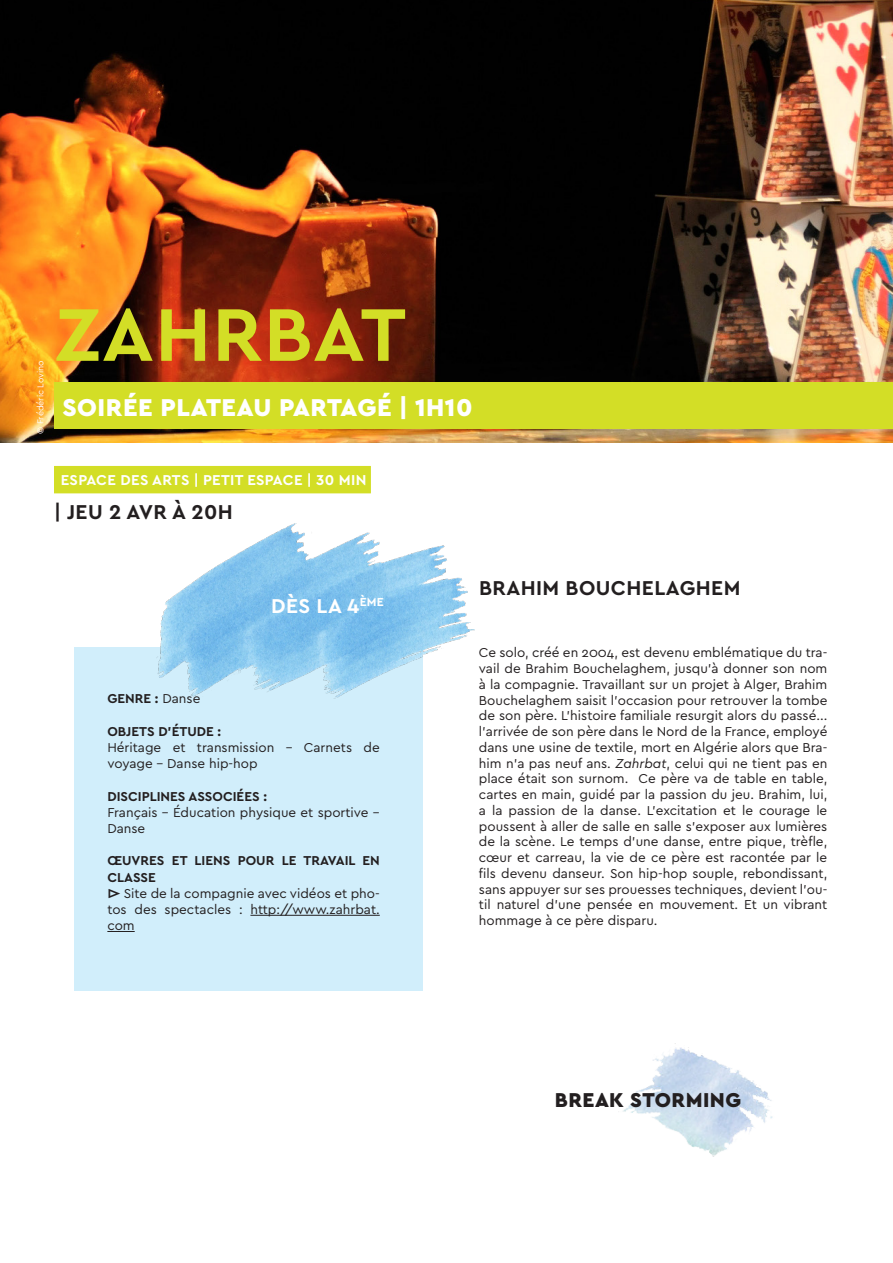
<style>
.page{position:relative;width:893px;height:1263px;background:#fff}
.page>*{position:absolute;margin:0;border:0;box-sizing:border-box;transform-origin:0 0}
.t1{font:700 78px "Cera PRO";letter-spacing:.02em;color:#d3de26}
.t2{font:900 25.5px "Cera PRO";letter-spacing:.02em;color:#fff}
.t3{font:700 21px "Cera PRO";letter-spacing:.02em;color:#231f20}
.t4{font:900 21px "Cera PRO";letter-spacing:.02em;color:#231f20}
.t5{font:700 21px "Cera PRO";color:#fff}
.t6{font:700 15px "Cera PRO";letter-spacing:.02em;color:#fff}
.t7{font:13.5px/15.8px "Cera PRO";color:#231f20;text-align:justify}
.t8{font:700 13.5px/16.2px "Cera PRO";color:#231f20}
.t9{font:9px "Cera PRO";color:#fff}
.s1{font-weight:400}
.s2{font-weight:700}
.s3{font-style:italic}
</style>
<div class="page">
<img style="left:0;top:0;width:893px;height:442px">
<div style="left:74px;top:647px;width:348px;height:343px;background:#d1eefb"></div>
<img style="left:156px;top:524px;width:318px;height:174px">
<div style="left:54px;top:466px;width:317px;height:27px;background:#d3de26"></div>
<div style="left:54px;top:383px;width:839px;height:46px;background:#d3de26"></div>
<img style="left:623px;top:1043px;width:150px;height:114px">
<hr style="left:250px;top:915px;width:130px;height:1px;background:#231f20">
<svg style="left:107px;top:931px;width:28px;height:1px"></svg>
<p class="t9" style="left:34px;top:434px;width:75px;rotate:-90deg">© Frédéric Lovino</p>
<p class="t1" style="left:55px;top:283px;width:353px">ZAHRBAT</p>
<p class="t2" style="left:63px;top:390px;width:412px">SOIRÉE PLATEAU PARTAGÉ | 1H10</p>
<p class="t6" style="left:61px;top:470px;width:307px">ESPACE DES ARTS | PETIT ESPACE | 30 MIN</p>
<p class="t3" style="left:54px;top:498px;width:180px">| JEU 2 AVR À 20H</p>
<p class="t5" style="left:271px;top:592px;width:114px">DÈS LA 4<sup>ÈME</sup></p>
<p class="t8" style="left:107px;top:690px;width:95px">GENRE : <span class="s1">Danse</span></p>
<p class="t8" style="left:107px;top:722px;width:115px">OBJETS D’ÉTUDE :</p>
<p class="t7" style="left:107px;top:739px;width:274px;line-height:16.2px">Héritage et transmission - Carnets de voyage - Danse hip-hop</p>
<p class="t8" style="left:107px;top:787px;width:161px">DISCIPLINES ASSOCIÉES :</p>
<p class="t7" style="left:107px;top:803px;width:273px;line-height:16.2px">Français - Éducation physique et sportive -<br>Danse</p>
<p class="t8" style="left:107px;top:852px;width:274px">ŒUVRES ET LIENS POUR LE TRAVAIL EN<br>CLASSE</p>
<p class="t7" style="left:107px;top:884px;width:274px;line-height:16.2px"><span class="s2">▻</span> Site de la compagnie avec vidéos et pho&shy;tos des spectacles : http://www.zahrbat. com</p>
<p class="t3" style="left:479px;top:574px;width:263px">BRAHIM BOUCHELAGHEM</p>
<p class="t7" style="left:479px;top:644px;width:350px">Ce solo, créé en 2004, est devenu emblématique du tra&shy;vail de Brahim Bouchelaghem, jusqu’à donner son nom à la compagnie. Travaillant sur un projet à Alger, Brahim Bouchelaghem saisit l’occasion pour retrouver la tombe de son père. L’histoire familiale resurgit alors du passé... l’arrivée de son père dans le Nord de la France, employé dans une usine de textile, mort en Algérie alors que Bra&shy;him n’a pas neuf ans. <span class="s3">Zahrbat</span>, celui qui ne tient pas en place était son surnom. Ce père va de table en table, cartes en main, guidé par la passion du jeu. Brahim, lui, a la passion de la danse. L’excitation et le courage le poussent à aller de salle en salle s’exposer aux lumières de la scène. Le temps d’une danse, entre pique, trèfle, cœur et carreau, la vie de ce père est racontée par le fils devenu danseur. Son hip-hop souple, rebondissant, sans appuyer sur ses prouesses techniques, devient l’ou&shy;til naturel d’une pensée en mouvement. Et un vibrant hommage à ce père disparu.</p>
<p class="t4" style="left:555px;top:1086px;width:188px">BREAK STORMING</p>
</div>
